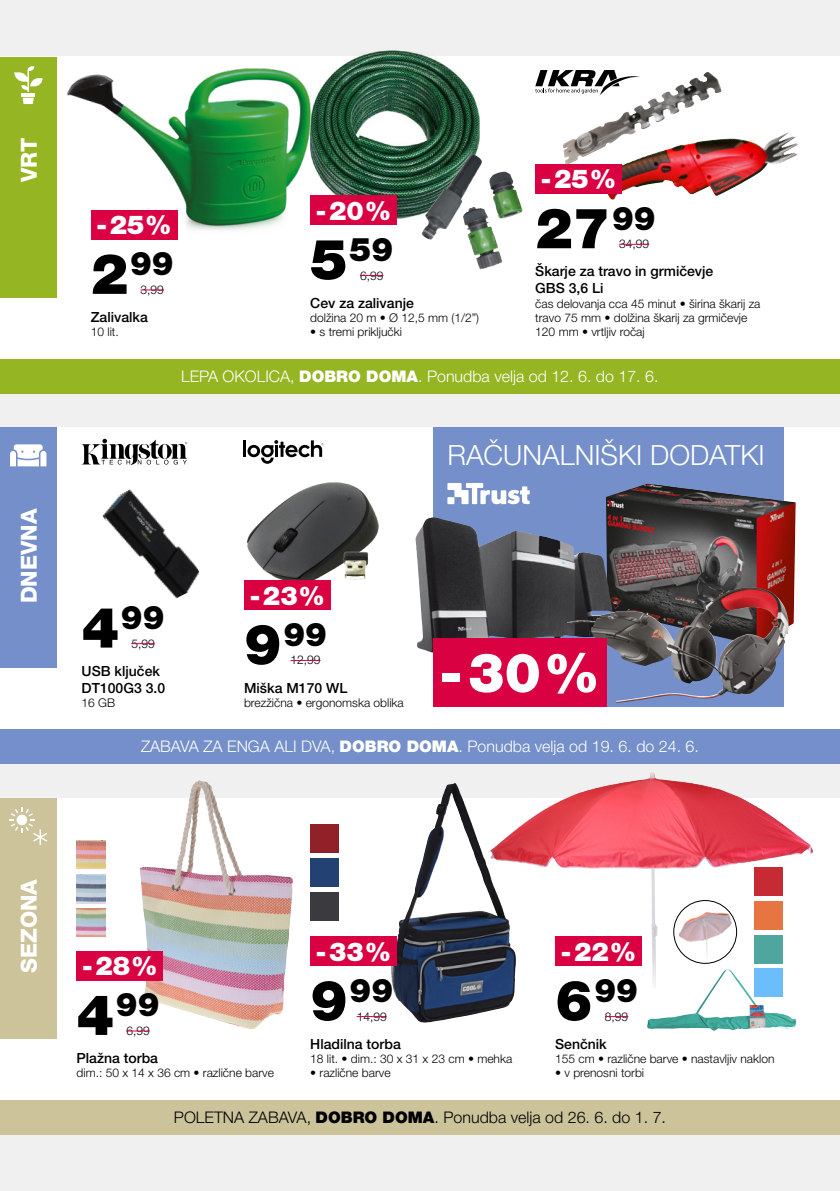
<style>
.page{position:relative;width:840px;height:1191px;background:#fff}
.page>*{position:absolute;margin:0;border:0;box-sizing:border-box;transform-origin:0 0}
.t1{font:900 56px "Helvetica Neue LT Pro";color:#000}
.t2{font:900 54.6px "Helvetica Neue LT Pro";color:#fff}
.t3{font:900 32.6px "Helvetica Neue LT Pro";color:#000}
.t4{font:300 28px "Helvetica Neue LT Pro";color:#fff}
.t5{font:900 26px "Helvetica Neue LT Pro";color:#fff}
.t6{font:800 22.2px "Helvetica Neue LT Pro";color:#fff}
.t7{font:300 16px "Helvetica Neue LT Pro";color:#fff}
.t8{font:300 16px "Helvetica Neue LT Pro";color:#000}
.t9{font:500 14px/16.8px "Helvetica Neue LT Pro";color:#000}
.t10{font:300 12px/14.4px "Helvetica Neue LT Pro";color:#000}
.s1{font-size:56px}
.s2{font-weight:900}
</style>
<div class="page">
<div style="left:0;top:0;width:839px;height:1191px;background:#f0f0f0"></div>
<div style="left:0;top:57px;width:839px;height:336px;background:#fff"></div>
<div style="left:0;top:427px;width:839px;height:336px;background:#fff"></div>
<svg style="left:0;top:797px;width:839px;height:303px;fill:#fff"></svg>
<img style="left:515px;top:777px;width:135px;height:57px">
<img style="left:390px;top:783px;width:125px;height:240px">
<img style="left:139px;top:780px;width:60px;height:119px">
<img style="left:76px;top:840px;width:29px;height:29px">
<img style="left:76px;top:875px;width:29px;height:28px">
<img style="left:76px;top:908px;width:29px;height:28px">
<img style="left:563px;top:72px;width:143px;height:92px">
<img style="left:323px;top:50px;width:164px;height:169px">
<img style="left:421px;top:155px;width:101px;height:115px">
<div style="left:0;top:359px;width:839px;height:34px;background:#96b522"></div>
<div style="left:0;top:729px;width:839px;height:34px;background:#748fc9"></div>
<div style="left:0;top:1100px;width:839px;height:34px;background:#ccc39a"></div>
<div style="left:310px;top:195px;width:87px;height:30px;background:#da0143"></div>
<svg style="left:360px;top:275px;width:23px;height:1px"></svg>
<svg style="left:131px;top:643px;width:24px;height:1px"></svg>
<div style="left:310px;top:936px;width:87px;height:30px;background:#da0143"></div>
<hr style="left:356px;top:1016px;width:30px;height:1px;background:#da0143">
<div style="left:555px;top:936px;width:86px;height:30px;background:#da0143"></div>
<svg style="left:604px;top:1016px;width:24px;height:1px"></svg>
<svg style="left:140px;top:289px;width:24px;height:1px"></svg>
<div style="left:76px;top:951px;width:87px;height:29px;background:#da0143"></div>
<svg style="left:126px;top:1030px;width:24px;height:1px"></svg>
<svg style="left:82px;top:439px;width:105px;height:26px"></svg>
<svg style="left:535px;top:70px;width:105px;height:26px"></svg>
<img style="left:599px;top:132px;width:199px;height:68px">
<div style="left:535px;top:164px;width:86px;height:30px;background:#da0143"></div>
<hr style="left:618px;top:244px;width:31px;height:1px;background:#da0143">
<img style="left:102px;top:489px;width:98px;height:110px">
<img style="left:246px;top:482px;width:132px;height:101px">
<img style="left:344px;top:547px;width:32px;height:36px">
<img style="left:646px;top:969px;width:151px;height:62px">
<div style="left:310px;top:824px;width:28px;height:29px;background:#902128"></div>
<div style="left:310px;top:859px;width:28px;height:28px;background:#234173"></div>
<div style="left:310px;top:892px;width:28px;height:28px;background:#3b3a3f"></div>
<div style="left:754px;top:901px;width:28px;height:28px;background:#e77541"></div>
<div style="left:754px;top:867px;width:28px;height:28px;background:#c62b33"></div>
<div style="left:754px;top:935px;width:28px;height:28px;background:#4fa69e"></div>
<div style="left:754px;top:968px;width:28px;height:28px;background:#6cbdfc"></div>
<svg style="left:673px;top:900px;width:63px;height:63px"></svg>
<img style="left:677px;top:904px;width:54px;height:55px">
<div style="left:673px;top:900px;width:63px;height:63px;border:1px solid #000;border-radius:50%"></div>
<div style="left:433px;top:427px;width:350px;height:280px;background:#748fc9"></div>
<img style="left:606px;top:483px;width:189px;height:143px">
<svg style="left:447px;top:483px;width:82px;height:22px"></svg>
<img style="left:415px;top:517px;width:200px;height:135px">
<img style="left:566px;top:611px;width:49px;height:55px">
<img style="left:615px;top:587px;width:174px;height:116px">
<div style="left:433px;top:638px;width:173px;height:69px;background:#da0143"></div>
<hr style="left:243px;top:440px;width:3px;height:17px;background:#000">
<svg style="left:247px;top:440px;width:76px;height:24px"></svg>
<div style="left:244px;top:580px;width:86px;height:30px;background:#da0143"></div>
<hr style="left:290px;top:660px;width:30px;height:1px;background:#da0143">
<img style="left:57px;top:56px;width:266px;height:184px">
<div style="left:0;top:797px;width:57px;height:241px;background:#ccc39a"></div>
<svg style="left:10px;top:807px;width:37px;height:38px"></svg>
<div style="left:0;top:427px;width:57px;height:241px;background:#748fc9"></div>
<svg style="left:10px;top:444px;width:36px;height:22px"></svg>
<div style="left:0;top:57px;width:57px;height:240px;background:#96b522"></div>
<svg style="left:14px;top:66px;width:29px;height:38px"></svg>
<h3 class="t6" style="left:16px;top:182px;width:46px;rotate:-90deg">VRT</h3>
<h3 class="t6" style="left:16px;top:603px;width:96px;rotate:-90deg">DNEVNA</h3>
<h3 class="t5" style="left:96px;top:209px;width:77px">-25%</h3>
<h3 class="t3" style="left:91px;top:244px;width:84px"><span class="s1">2</span>99</h3>
<p class="t10" style="left:140px;top:282px;width:25px">3,99</p>
<p class="t9" style="left:91px;top:308px;width:59px">Zalivalka</p>
<p class="t10" style="left:91px;top:325px;width:30px">10 lit.</p>
<h3 class="t5" style="left:316px;top:195px;width:77px">-20%</h3>
<h3 class="t3" style="left:310px;top:230px;width:84px"><span class="s1">5</span>59</h3>
<p class="t10" style="left:360px;top:268px;width:25px">6,99</p>
<p class="t9" style="left:310px;top:294px;width:105px">Cev za zalivanje</p>
<p class="t10" style="left:310px;top:310px;width:170px">dolžina 20 m • Ø 12,5 mm (1/2”)</p>
<p class="t10" style="left:310px;top:325px;width:93px">• s tremi priključki</p>
<h3 class="t5" style="left:540px;top:164px;width:77px">-25%</h3>
<h1 class="t1" style="left:535px;top:195px;width:122px">27<sup>99</sup></h1>
<p class="t10" style="left:618px;top:237px;width:32px">34,99</p>
<p class="t9" style="left:535px;top:263px;width:179px">Škarje za travo in grmičevje<br>GBS 3,6 Li</p>
<p class="t10" style="left:535px;top:296px;width:226px">čas delovanja cca 45 minut • širina škarij za travo 75 mm • dolžina škarij za grmičevje<br>120 mm • vrtljiv ročaj</p>
<h3 class="t7" style="left:181px;top:366px;width:478px">LEPA OKOLICA, <span class="s2">DOBRO DOMA</span>. Ponudba velja od 12. 6. do 17. 6.</h3>
<h3 class="t4" style="left:447px;top:438px;width:318px">RAČUNALNIŠKI DODATKI</h3>
<h3 class="t3" style="left:82px;top:598px;width:84px"><span class="s1">4</span>99</h3>
<p class="t10" style="left:131px;top:636px;width:25px">5,99</p>
<p class="t9" style="left:82px;top:662px;width:85px">USB ključek<br>DT100G3 3.0</p>
<p class="t10" style="left:82px;top:695px;width:35px">16 GB</p>
<h3 class="t5" style="left:249px;top:580px;width:77px">-23%</h3>
<h3 class="t3" style="left:244px;top:614px;width:84px"><span class="s1">9</span>99</h3>
<p class="t10" style="left:290px;top:652px;width:32px">12,99</p>
<p class="t9" style="left:244px;top:679px;width:105px">Miška M170 WL</p>
<p class="t10" style="left:244px;top:695px;width:161px">brezžična • ergonomska oblika</p>
<h2 class="t2" style="left:440px;top:640px;width:161px">-30%</h2>
<h3 class="t7" style="left:141px;top:737px;width:559px">ZABAVA ZA ENGA ALI DVA, <span class="s2">DOBRO DOMA</span>. Ponudba velja od 19. 6. do 24. 6.</h3>
<h3 class="t6" style="left:16px;top:972px;width:96px;rotate:-90deg">SEZONA</h3>
<h3 class="t5" style="left:82px;top:950px;width:77px">-28%</h3>
<h3 class="t3" style="left:76px;top:985px;width:84px"><span class="s1">4</span>99</h3>
<p class="t10" style="left:126px;top:1023px;width:25px">6,99</p>
<p class="t9" style="left:76px;top:1049px;width:83px">Plažna torba</p>
<p class="t10" style="left:76px;top:1065px;width:199px">dim.: 50 x 14 x 36 cm • različne barve</p>
<h3 class="t5" style="left:316px;top:936px;width:77px">-33%</h3>
<h3 class="t3" style="left:310px;top:970px;width:84px"><span class="s1">9</span>99</h3>
<p class="t10" style="left:356px;top:1008px;width:32px">14,99</p>
<p class="t9" style="left:310px;top:1035px;width:92px">Hladilna torba</p>
<p class="t10" style="left:310px;top:1051px;width:203px">18 lit. • dim.: 30 x 31 x 23 cm • mehka</p>
<p class="t10" style="left:310px;top:1065px;width:82px">• različne barve</p>
<h3 class="t5" style="left:560px;top:936px;width:77px">-22%</h3>
<h3 class="t3" style="left:555px;top:970px;width:84px"><span class="s1">6</span>99</h3>
<p class="t10" style="left:604px;top:1008px;width:25px">8,99</p>
<p class="t9" style="left:555px;top:1035px;width:53px">Senčnik</p>
<p class="t10" style="left:555px;top:1051px;width:221px">155 cm • različne barve • nastavljiv naklon</p>
<p class="t10" style="left:555px;top:1065px;width:90px">• v prenosni torbi</p>
<h3 class="t8" style="left:174px;top:1107px;width:493px">POLETNA ZABAVA, <span class="s2">DOBRO DOMA</span>. Ponudba velja od 26. 6. do 1. 7.</h3>
</div>
